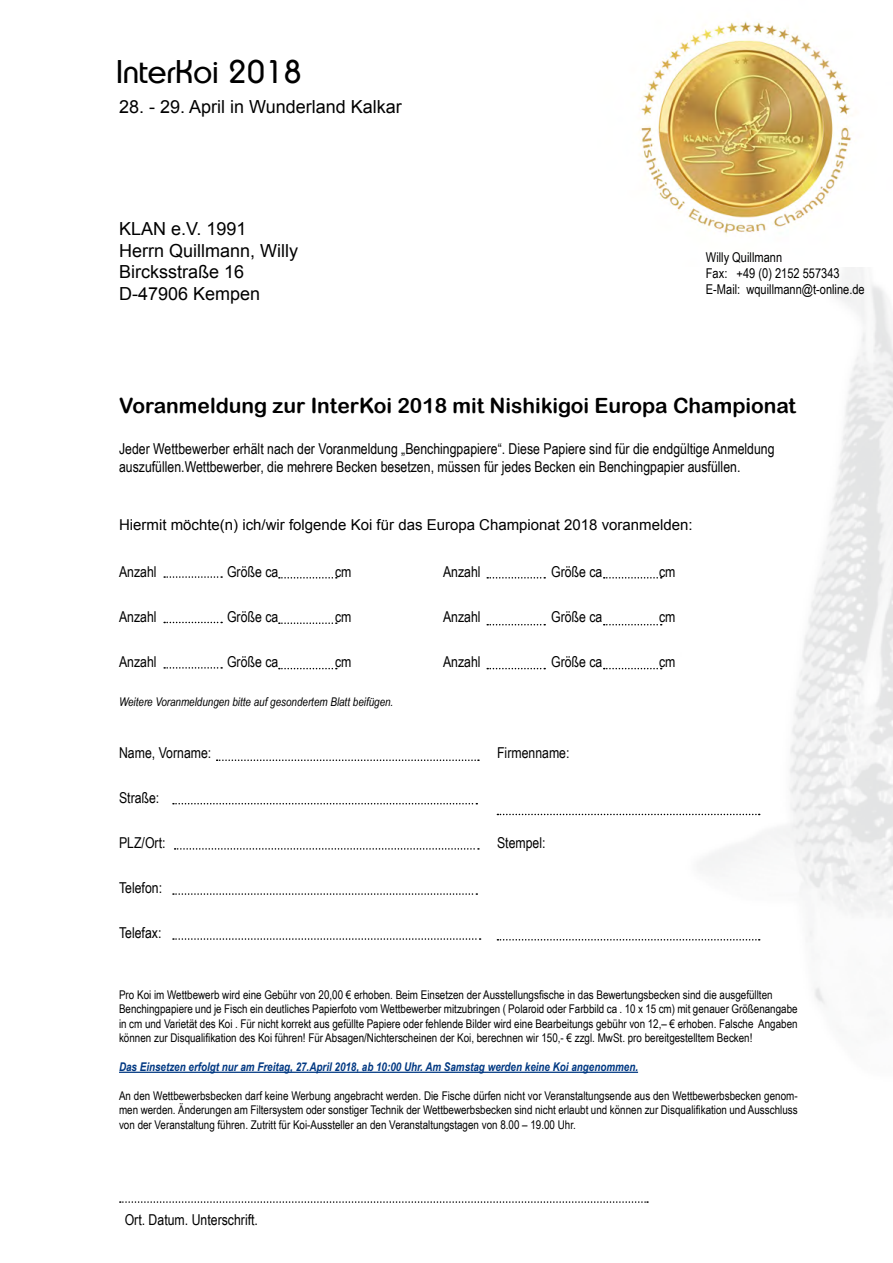
<style>
.page{position:relative;width:893px;height:1263px;background:#fff}
.page>*{position:absolute;margin:0;border:0;box-sizing:border-box;transform-origin:0 0}
.t1{font:30px "Belgium";color:#000}
.t2{font:21px "Arial Rounded MT Bold";color:#000}
.t3{font:18px/21.6px "Arial";color:#000}
.t4{font:15px/18px "Arial Narrow";color:#000}
.t5{font:15px "Arial";color:#000}
.t6{font:13.5px/16.2px "Arial Narrow";color:#000}
.t7{font:12px/14.4px "Arial Narrow";color:#000}
.t8{font:italic 700 12px "Arial Narrow";color:#003882}
.t9{font:italic 12px "Arial Narrow";color:#000}
</style>
<div class="page">
<svg style="left:164px;top:576px;width:58px;height:2px"></svg>
<svg style="left:164px;top:622px;width:58px;height:1px"></svg>
<svg style="left:164px;top:667px;width:58px;height:2px"></svg>
<svg style="left:279px;top:577px;width:58px;height:1px"></svg>
<svg style="left:279px;top:622px;width:58px;height:2px"></svg>
<svg style="left:279px;top:668px;width:58px;height:1px"></svg>
<svg style="left:487px;top:624px;width:58px;height:1px"></svg>
<svg style="left:487px;top:577px;width:58px;height:1px"></svg>
<svg style="left:487px;top:668px;width:58px;height:1px"></svg>
<svg style="left:604px;top:577px;width:58px;height:1px"></svg>
<svg style="left:604px;top:624px;width:58px;height:1px"></svg>
<svg style="left:604px;top:668px;width:58px;height:1px"></svg>
<svg style="left:217px;top:759px;width:262px;height:2px"></svg>
<svg style="left:173px;top:803px;width:304px;height:1px"></svg>
<svg style="left:175px;top:848px;width:304px;height:2px"></svg>
<svg style="left:173px;top:893px;width:304px;height:2px"></svg>
<svg style="left:173px;top:938px;width:308px;height:2px"></svg>
<svg style="left:497px;top:814px;width:263px;height:1px"></svg>
<svg style="left:497px;top:939px;width:263px;height:1px"></svg>
<hr style="left:119px;top:1072px;width:519px;height:1px;background:#003882">
<svg style="left:120px;top:1201px;width:528px;height:2px"></svg>
<img style="left:640px;top:21px;width:213px;height:220px">
<h1 class="t1" style="left:116px;top:52px;width:187px">InterKoi 2018</h1>
<h3 class="t3" style="left:119px;top:96px;width:284px">28. - 29. April in Wunderland Kalkar</h3>
<h3 class="t3" style="left:119px;top:218px;width:181px">KLAN e.V. 1991<br>Herrn Quillmann, Willy<br>Bircksstraße 16<br>D-47906 Kempen</h3>
<p class="t6" style="left:706px;top:249px;width:160px">Willy Quillmann<br>Fax: +49 (0) 2152 557343<br>E-Mail: wquillmann@t-online.de</p>
<h2 class="t2" style="left:119px;top:393px;width:678px">Voranmeldung zur InterKoi 2018 mit Nishikigoi Europa Championat</h2>
<p class="t4" style="left:119px;top:439px;width:657px">Jeder Wettbewerber erhält nach der Voranmeldung „Benchingpapiere“. Diese Papiere sind für die endgültige Anmeldung auszufüllen.Wettbewerber, die mehrere Becken besetzen, müssen für jedes Becken ein Benchingpapier ausfüllen.</p>
<p class="t5" style="left:119px;top:515px;width:575px">Hiermit möchte(n) ich/wir folgende Koi für das Europa Championat 2018 voranmelden:</p>
<p class="t4" style="left:119px;top:562px;width:39px">Anzahl</p>
<p class="t4" style="left:227px;top:562px;width:53px">Größe ca</p>
<p class="t4" style="left:335px;top:562px;width:18px">cm</p>
<p class="t4" style="left:443px;top:562px;width:39px">Anzahl</p>
<p class="t4" style="left:551px;top:562px;width:53px">Größe ca</p>
<p class="t4" style="left:659px;top:562px;width:18px">cm</p>
<p class="t4" style="left:119px;top:607px;width:39px">Anzahl</p>
<p class="t4" style="left:227px;top:607px;width:53px">Größe ca</p>
<p class="t4" style="left:335px;top:607px;width:18px">cm</p>
<p class="t4" style="left:443px;top:607px;width:39px">Anzahl</p>
<p class="t4" style="left:551px;top:607px;width:53px">Größe ca</p>
<p class="t4" style="left:659px;top:607px;width:18px">cm</p>
<p class="t4" style="left:119px;top:652px;width:39px">Anzahl</p>
<p class="t4" style="left:227px;top:652px;width:53px">Größe ca</p>
<p class="t4" style="left:335px;top:652px;width:18px">cm</p>
<p class="t4" style="left:443px;top:652px;width:39px">Anzahl</p>
<p class="t4" style="left:551px;top:652px;width:53px">Größe ca</p>
<p class="t4" style="left:659px;top:652px;width:18px">cm</p>
<p class="t9" style="left:119px;top:693px;width:276px">Weitere Voranmeldungen bitte auf gesondertem Blatt beifügen.</p>
<p class="t4" style="left:119px;top:743px;width:94px">Name, Vorname:</p>
<p class="t4" style="left:497px;top:743px;width:74px">Firmenname:</p>
<p class="t4" style="left:119px;top:788px;width:42px">Straße:</p>
<p class="t4" style="left:119px;top:833px;width:48px">PLZ/Ort:</p>
<p class="t4" style="left:497px;top:833px;width:50px">Stempel:</p>
<p class="t4" style="left:119px;top:878px;width:45px">Telefon:</p>
<p class="t4" style="left:119px;top:923px;width:44px">Telefax:</p>
<p class="t7" style="left:119px;top:987px;width:680px">Pro Koi im Wettbewerb wird eine Gebühr von 20,00 € erhoben. Beim Einsetzen der Ausstellungsfische in das Bewertungsbecken sind die ausgefüllten Benchingpapiere und je Fisch ein deutliches Papierfoto vom Wettbewerber mitzubringen ( Polaroid oder Farbbild ca . 10 x 15 cm) mit genauer Größenangabe in cm und Varietät des Koi . Für nicht korrekt aus gefüllte Papiere oder fehlende Bilder wird eine Bearbeitungs gebühr von 12,– € erhoben. Falsche Angaben können zur Disqualifikation des Koi führen! Für Absagen/Nichterscheinen der Koi, berechnen wir 150,- € zzgl. MwSt. pro bereitgestelltem Becken!</p>
<p class="t8" style="left:119px;top:1058px;width:520px">Das Einsetzen erfolgt nur am Freitag, 27.April 2018, ab 10:00 Uhr. Am Samstag werden keine Koi angenommen.</p>
<p class="t7" style="left:119px;top:1088px;width:680px;text-align:justify">An den Wettbewerbsbecken darf keine Werbung angebracht werden. Die Fische dürfen nicht vor Veranstaltungsende aus den Wettbewerbsbecken genom&shy;men werden. Änderungen am Filtersystem oder sonstiger Technik der Wettbewerbsbecken sind nicht erlaubt und können zur Disqualifikation und Ausschluss von der Veranstaltung führen. Zutritt für Koi-Aussteller an den Veranstaltungstagen von 8.00 – 19.00 Uhr.</p>
<p class="t4" style="left:125px;top:1210px;width:135px">Ort. Datum. Unterschrift.</p>
</div>
